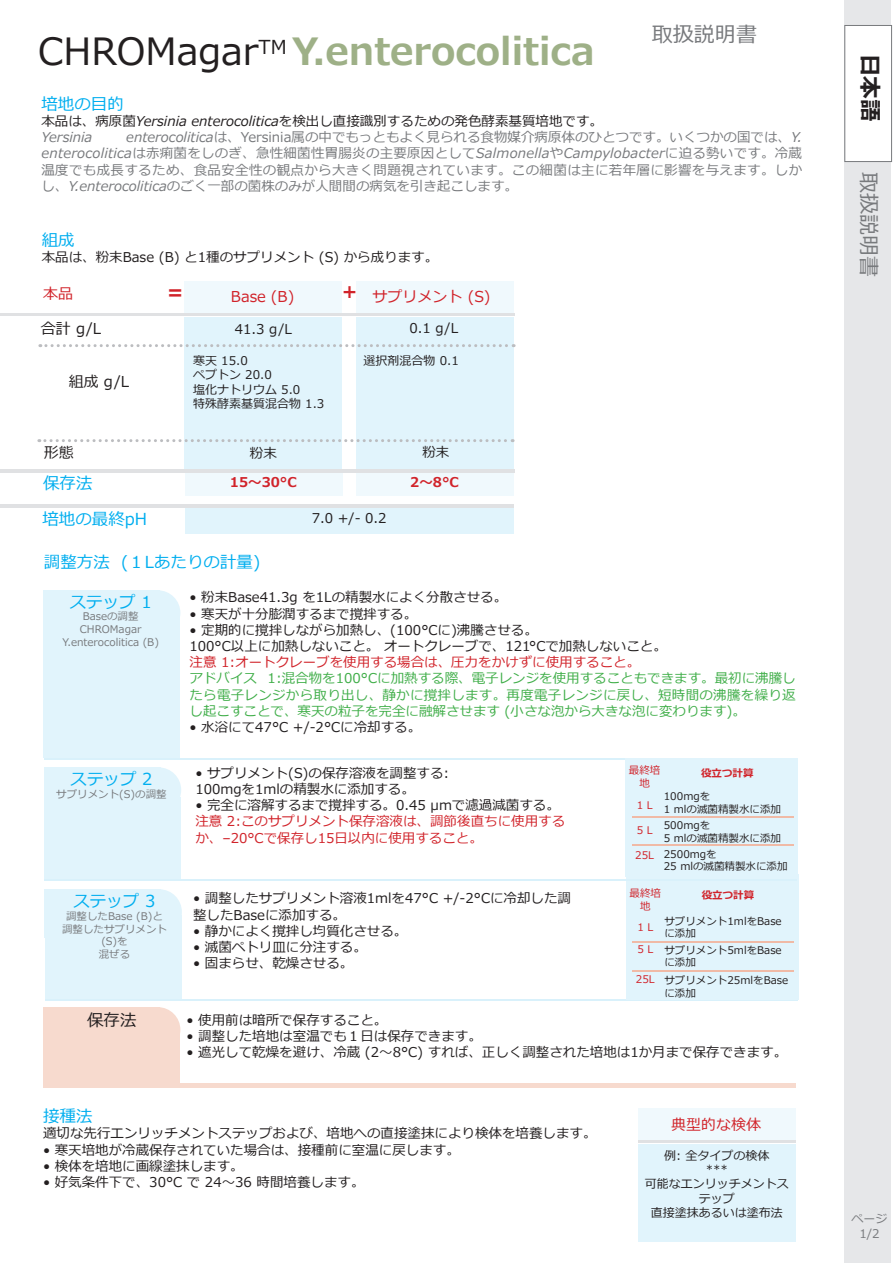
<style>
.page{position:relative;width:893px;height:1263px;background:#fff}
.page>*{position:absolute;margin:0;border:0;box-sizing:border-box;transform-origin:0 0}
.t1{font:700 37.5px "Meiryo";color:#9eb087}
.t2{font:700 22.5px "Meiryo";color:#231f20}
.t3{font:21px "Meiryo";color:#787a7d}
.t4{font:700 19.5px "Meiryo";color:#d1232a}
.t5{font:700 18px "Meiryo";color:#d1232a}
.t6{font:16.5px "Meiryo";color:#00aeef}
.t7{font:16.5px "Meiryo";color:#231f20}
.t8{font:15px "Meiryo";color:#d1232a}
.t9{font:15px "Meiryo";color:#231f20}
.t10{font:13.5px/16.2px "Meiryo";color:#231f20}
.t11{font:13.5px/16.2px "Meiryo";color:#787a7d;text-align:justify}
.t12{font:13.5px/16.2px "Meiryo";color:#40ae49;text-align:justify}
.t13{font:13.5px/16.2px "Meiryo";color:#d1232a}
.t14{font:700 13.5px "Meiryo";color:#d1232a}
.t15{font:12px/14.4px "Meiryo";color:#231f20}
.t16{font:12px/14.4px "Meiryo";color:#787a7d;text-align:center}
.t17{font:10.5px/12.6px "Meiryo";color:#231f20}
.t18{font:10.5px/12.6px "Meiryo";color:#787a7d;text-align:center}
.t19{font:10.5px/12.6px "Meiryo";color:#d1232a;text-align:center}
.t20{font:700 10.5px "Meiryo";color:#d1232a}
.s1{font-weight:400;color:#231f20}
.s2{font-style:italic}
.s3{font-style:italic;color:#787a7d}
</style>
<div class="page">
<div style="left:356px;top:281px;width:158px;height:34px;background:#f0f9fd"></div>
<div style="left:43px;top:616px;width:137px;height:142px;background:#e1f4fc"></div>
<div style="left:43px;top:590px;width:117px;height:40px;background:#e1f4fc"></div>
<div style="left:135px;top:590px;width:45px;height:45px;background:#e1f4fc;border-radius:50%"></div>
<div style="left:44px;top:767px;width:117px;height:40px;background:#e1f4fc"></div>
<div style="left:136px;top:767px;width:45px;height:46px;background:#e1f4fc;border-radius:50%"></div>
<div style="left:44px;top:797px;width:137px;height:84px;background:#e1f4fc"></div>
<hr style="left:44px;top:758px;width:753px;height:2px;background:#d9f1fb">
<div style="left:185px;top:471px;width:157px;height:24px;background:#f0f9fd"></div>
<div style="left:185px;top:281px;width:157px;height:34px;background:#f0f9fd"></div>
<div style="left:185px;top:508px;width:329px;height:25px;background:#e1f4fc"></div>
<div style="left:185px;top:317px;width:157px;height:154px;background:#e1f4fc"></div>
<hr style="left:0;top:505px;width:514px;height:3px;background:#e0e1e3">
<div style="left:356px;top:317px;width:158px;height:153px;background:#e1f4fc"></div>
<hr style="left:0;top:313px;width:514px;height:3px;background:#e0e1e3">
<svg style="left:39px;top:439px;width:474px;height:3px"></svg>
<svg style="left:40px;top:344px;width:474px;height:3px"></svg>
<div style="left:356px;top:471px;width:158px;height:24px;background:#f0f9fd"></div>
<hr style="left:0;top:469px;width:514px;height:4px;background:#e0e1e3">
<div style="left:45px;top:889px;width:116px;height:49px;background:#e1f4fc"></div>
<div style="left:137px;top:889px;width:45px;height:45px;background:#e1f4fc;border-radius:50%"></div>
<div style="left:45px;top:915px;width:137px;height:85px;background:#e1f4fc"></div>
<hr style="left:45px;top:999px;width:753px;height:2px;background:#d9f1fb">
<div style="left:625px;top:759px;width:173px;height:118px;background:#e1f4fc"></div>
<hr style="left:632px;top:816px;width:161px;height:2px;background:#f0baa6">
<hr style="left:632px;top:844px;width:161px;height:2px;background:#f0baa6">
<div style="left:626px;top:874px;width:172px;height:125px;background:#e1f4fc"></div>
<hr style="left:632px;top:941px;width:162px;height:2px;background:#f0baa6">
<hr style="left:632px;top:970px;width:162px;height:2px;background:#f0baa6">
<div style="left:43px;top:1007px;width:117px;height:49px;background:#f7dace"></div>
<div style="left:135px;top:1007px;width:45px;height:45px;background:#f7dace;border-radius:50%"></div>
<div style="left:43px;top:1033px;width:137px;height:52px;background:#f7dace"></div>
<hr style="left:43px;top:1083px;width:753px;height:4px;background:#f7dace">
<div style="left:638px;top:1108px;width:157px;height:34px;background:#f0f9fd"></div>
<div style="left:638px;top:1144px;width:158px;height:98px;background:#e1f4fc"></div>
<hr style="left:638px;top:1140px;width:157px;height:3px;background:#e0e1e3">
<div style="left:844px;top:0;width:47px;height:1263px;background:#e6e7e9"></div>
<hr style="left:45px;top:879px;width:752px;height:2px;background:#d9f1fb">
<div style="left:845px;top:25px;width:47px;height:137px;background:#fff;border:1px solid #787a7d"></div>
<h3 class="t3" style="left:652px;top:20px;width:106px">取扱説明書</h3>
<h1 class="t1" style="left:38px;top:25px;width:558px"><span class="s1">CHROMagar</span><sup>TM</sup> Y.enterocolitica</h1>
<p class="t6" style="left:41px;top:92px;width:84px">培地の目的</p>
<p class="t10" style="left:41px;top:114px;width:563px">本品は、病原菌<span class="s2">Yersinia enterocolitica</span>を検出し直接識別するための発色酵素基質培地です。<br><span class="s3">Yersinia</span></p>
<p class="t11" style="left:41px;top:130px;width:762px;text-indent:85px"><span class="s2">enterocolitica</span>は、Yersinia属の中でもっともよく見られる食物媒介病原体のひとつです。いくつかの国では、<span class="s2">Y. enterocolitica</span>は赤痢菌をしのぎ、急性細菌性胃腸炎の主要原因として<span class="s2">Salmonella</span>や<span class="s2">Campylobacter</span>に迫る勢いです。冷蔵温度でも成長するため、食品安全性の観点から大きく問題視されています。この細菌は主に若年層に影響を与えます。しかし、<span class="s2">Y.enterocolitica</span>のごく一部の菌株のみが人間間の病気を引き起こします。</p>
<p class="t6" style="left:42px;top:229px;width:35px">組成</p>
<p class="t10" style="left:42px;top:250px;width:398px">本品は、粉末Base (B) と1種のサプリメント (S) から成ります。</p>
<p class="t8" style="left:231px;top:286px;width:65px">Base (B)</p>
<p class="t8" style="left:373px;top:286px;width:119px">サプリメント (S)</p>
<h3 class="t5" style="left:342px;top:279px;width:16px">+</h3>
<p class="t8" style="left:43px;top:283px;width:32px">本品</p>
<h3 class="t4" style="left:167px;top:278px;width:18px">=</h3>
<p class="t9" style="left:41px;top:318px;width:62px">合計 g/L</p>
<p class="t10" style="left:235px;top:321px;width:59px">41.3 g/L</p>
<p class="t10" style="left:409px;top:321px;width:50px">0.1 g/L</p>
<p class="t9" style="left:69px;top:371px;width:62px">組成 g/L</p>
<p class="t15" style="left:193px;top:354px;width:133px">寒天 15.0<br>ペプトン 20.0<br>塩化ナトリウム 5.0<br>特殊酵素基質混合物 1.3</p>
<p class="t15" style="left:364px;top:354px;width:97px">選択剤混合物 0.1</p>
<p class="t9" style="left:44px;top:442px;width:31px">形態</p>
<p class="t10" style="left:250px;top:445px;width:28px">粉末</p>
<p class="t10" style="left:422px;top:444px;width:28px">粉末</p>
<p class="t6" style="left:43px;top:471px;width:51px">保存法</p>
<p class="t14" style="left:230px;top:473px;width:68px">15～30°C</p>
<p class="t14" style="left:410px;top:473px;width:50px">2～8°C</p>
<p class="t6" style="left:42px;top:508px;width:106px">培地の最終pH</p>
<p class="t10" style="left:312px;top:511px;width:76px">7.0 +/- 0.2</p>
<p class="t6" style="left:44px;top:551px;width:218px">調整方法 (１Lあたりの計量)</p>
<p class="t6" style="left:70px;top:590px;width:83px">ステップ 1</p>
<p class="t18" style="left:62px;top:611px;width:98px">Baseの調整<br>CHROMagar<br>Y.enterocolitica (B)</p>
<p class="t10" style="left:189px;top:590px;width:319px">• 粉末Base41.3g を1Lの精製水によく分散させる。</p>
<p class="t10" style="left:189px;top:606px;width:229px">• 寒天が十分膨潤するまで撹拌する。</p>
<p class="t10" style="left:189px;top:622px;width:479px">• 定期的に撹拌しながら加熱し、(100°Cに)沸騰させる。<br>100°C以上に加熱しないこと。 オートクレーブで、121°Cで加熱しないこと。</p>
<p class="t13" style="left:189px;top:655px;width:452px">注意 1:オートクレーブを使用する場合は、圧力をかけずに使用すること。</p>
<p class="t12" style="left:189px;top:671px;width:608px">アドバイス 1:混合物を100°Cに加熱する際、電子レンジを使用することもできます。最初に沸騰したら電子レンジから取り出し、静かに撹拌します。再度電子レンジに戻し、短時間の沸騰を繰り返し起こすことで、寒天の粒子を完全に融解させます (小さな泡から大きな泡に変わります)。</p>
<p class="t10" style="left:189px;top:720px;width:233px">• 水浴にて47°C +/-2°Cに冷却する。</p>
<p class="t10" style="left:195px;top:765px;width:255px">• サプリメント(S)の保存溶液を調整する:<br>100mgを1mlの精製水に添加する。</p>
<p class="t10" style="left:195px;top:798px;width:366px">• 完全に溶解するまで撹拌する。0.45 μmで濾過減菌する。</p>
<p class="t13" style="left:195px;top:814px;width:371px">注意 2:このサプリメント保存溶液は、調節後直ちに使用するか、–20°Cで保存し15日以内に使用すること。</p>
<p class="t19" style="left:629px;top:765px;width:33px">最終培地</p>
<p class="t19" style="left:637px;top:799px;width:17px">1 L</p>
<p class="t19" style="left:637px;top:824px;width:17px">5 L</p>
<p class="t19" style="left:635px;top:849px;width:20px">25L</p>
<p class="t20" style="left:701px;top:765px;width:54px">役立つ計算</p>
<p class="t6" style="left:71px;top:767px;width:83px">ステップ 2</p>
<p class="t18" style="left:56px;top:788px;width:112px">サプリメント(S)の調整</p>
<p class="t17" style="left:664px;top:790px;width:119px">100mgを<br>1 mlの滅菌精製水に添加</p>
<p class="t17" style="left:664px;top:819px;width:119px">500mgを<br>5 mlの滅菌精製水に添加</p>
<p class="t17" style="left:664px;top:848px;width:125px">2500mgを<br>25 mlの滅菌精製水に添加</p>
<p class="t6" style="left:73px;top:889px;width:83px">ステップ 3</p>
<p class="t18" style="left:86px;top:917px;width:57px">Baseの調整</p>
<p class="t18" style="left:62px;top:910px;width:106px">調整したBase (B)と調整したサプリメント(S)を<br>混ぜる</p>
<p class="t10" style="left:193px;top:891px;width:379px">• 調整したサプリメント溶液1mlを47°C +/-2°Cに冷却した調整したBaseに添加する。</p>
<p class="t10" style="left:193px;top:923px;width:216px">• 静かによく撹拌し均質化させる。</p>
<p class="t10" style="left:193px;top:940px;width:175px">• 滅菌ペトリ皿に分注する。</p>
<p class="t10" style="left:193px;top:956px;width:162px">• 固まらせ、乾燥させる。</p>
<p class="t19" style="left:630px;top:887px;width:33px">最終培地</p>
<p class="t19" style="left:637px;top:917px;width:17px;line-height:21.6px;text-align:left">1 L<br>5 L</p>
<p class="t19" style="left:636px;top:974px;width:20px">25L</p>
<p class="t20" style="left:702px;top:888px;width:54px">役立つ計算</p>
<p class="t17" style="left:664px;top:915px;width:119px">サプリメント1mlをBaseに添加</p>
<p class="t17" style="left:664px;top:944px;width:119px">サプリメント5mlをBaseに添加</p>
<p class="t17" style="left:664px;top:974px;width:125px">サプリメント25mlをBaseに添加</p>
<p class="t7" style="left:87px;top:1008px;width:51px">保存法</p>
<p class="t10" style="left:187px;top:1012px;width:202px">• 使用前は暗所で保存すること。</p>
<p class="t10" style="left:187px;top:1028px;width:297px">• 調整した培地は室温でも１日は保存できます。</p>
<p class="t10" style="left:187px;top:1045px;width:602px">• 遮光して乾燥を避け、冷蔵 (2～8°C) すれば、正しく調整された培地は1か月まで保存できます。</p>
<p class="t6" style="left:43px;top:1105px;width:51px">接種法</p>
<p class="t10" style="left:43px;top:1126px;width:555px">適切な先行エンリッチメントステップおよび、培地への直接塗抹により検体を培養します。</p>
<p class="t10" style="left:43px;top:1142px;width:418px">• 寒天培地が冷蔵保存されていた場合は、接種前に室温に戻します。</p>
<p class="t10" style="left:43px;top:1158px;width:202px">• 検体を培地に画線塗抹します。</p>
<p class="t10" style="left:43px;top:1175px;width:323px">• 好気条件下で、30°C で 24～36 時間培養します。</p>
<p class="t8" style="left:671px;top:1114px;width:91px">典型的な検体</p>
<p class="t15" style="left:645px;top:1149px;width:145px;text-align:center">例: 全タイプの検体<br>***<br>可能なエンリッチメントステップ<br>直接塗抹あるいは塗布法</p>
<h2 class="t2" style="left:886px;top:54px;width:69px;rotate:90deg">日本語</h2>
<h3 class="t3" style="left:883px;top:172px;width:106px;rotate:90deg">取扱説明書</h3>
<p class="t16" style="left:852px;top:1212px;width:37px">ページ<br>1/2</p>
</div>
